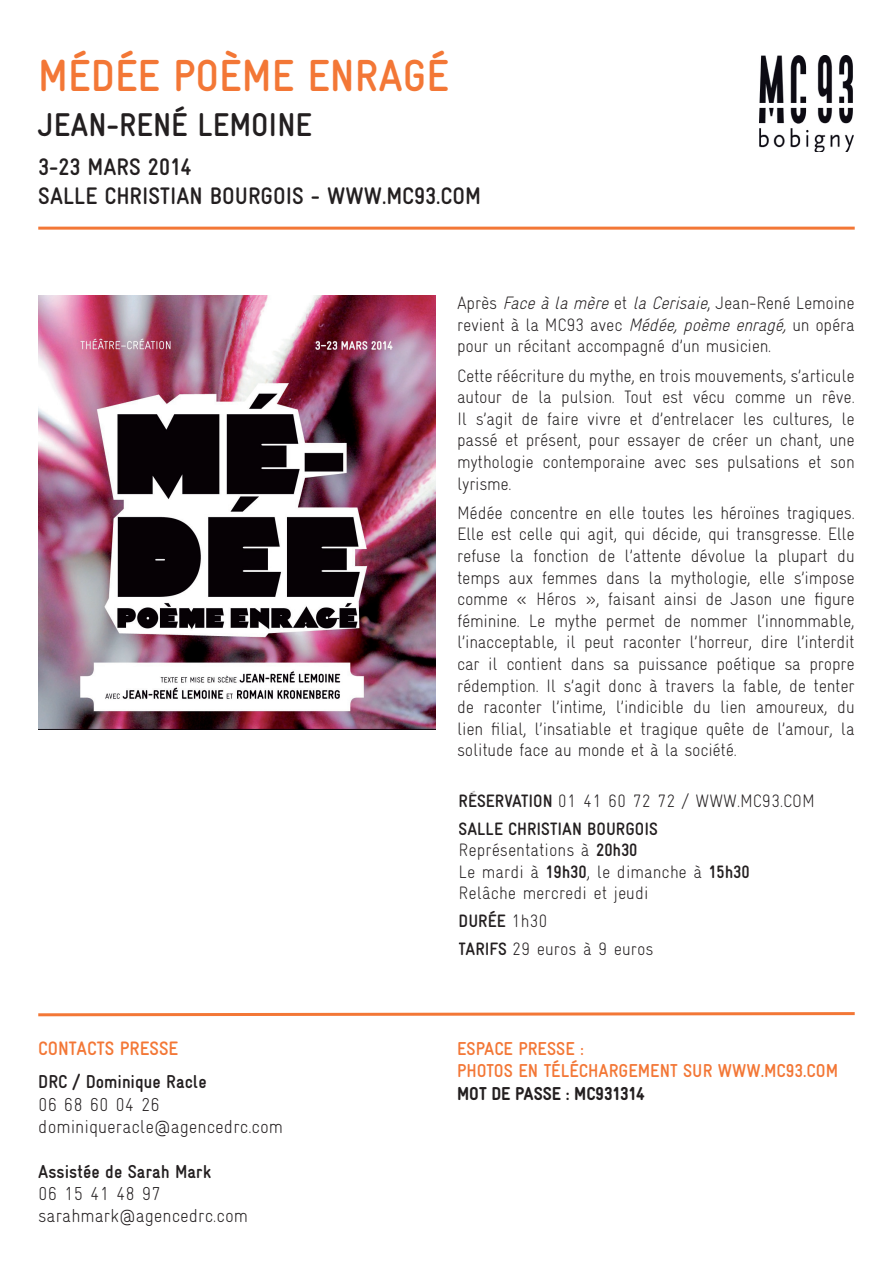
<style>
.page{position:relative;width:893px;height:1263px;background:#fff}
.page>*{position:absolute;margin:0;border:0;box-sizing:border-box;transform-origin:0 0}
.t1{font:700 condensed 45px "Gravur";color:#f37736}
.t2{font:700 condensed 33px "Gravur";color:#231f20}
.t3{font:700 condensed 24px/28.8px "Gravur";color:#231f20}
.t4{font:700 condensed 19.5px "Gravur";color:#f37736}
.t5{font:300 condensed 18.75px/22.5px "Gravur";color:#231f20}
.t6{font:700 condensed 18.75px/22.5px "Gravur";color:#f37736}
.t7{font:700 condensed 18.75px "Gravur";color:#231f20}
.t8{font:900 condensed 18.75px "Gravur";color:#231f20}
.t9{font:300 condensed 18px/21.6px "Gravur";letter-spacing:-.015em;color:#231f20;text-align:justify}
.t10{font:700 condensed 18px/27.6px "Gravur";color:#231f20}
.s1{font-style:italic}
.s2{font-weight:300}
.s3{font-weight:700}
</style>
<div class="page">
<img style="left:760px;top:55px;width:93px;height:97px">
<hr style="left:38px;top:227px;width:817px;height:3px;background:#f37736">
<svg style="left:38px;top:1012px;width:817px;height:5px"></svg>
<img style="left:38px;top:295px;width:398px;height:434px">
<h1 class="t1" style="left:38px;top:50px;width:412px">MÉDÉE POÈME ENRAGÉ</h1>
<h2 class="t2" style="left:38px;top:106px;width:275px">JEAN-RENÉ LEMOINE</h2>
<h3 class="t3" style="left:38px;top:152px;width:155px">3-23 MARS 2014<br>Salle</h3>
<h3 class="t3" style="left:104px;top:181px;width:350px">CHRISTIAN BOURGOIS - www.MC93.com</h3>
<p class="t9" style="left:457px;top:292px;width:399px">Après <span class="s1">Faceàlamère</span>et <span class="s1">laCerisaie</span>, Jean-René Lemoine revient à la MC93 avec <span class="s1">Médée, poème enragé,</span> un opéra pour un récitant accompagné d’un musicien.</p>
<p class="t9" style="left:457px;top:365px;width:399px">Cette réécriture du mythe, en trois mouvements, s’articule autour de la pulsion. Tout est vécu comme un rêve.<br>Il s’agit de faire vivre et d’entrelacer les cultures, le passé et présent, pour essayer de créer un chant, une mythologie contemporaine avec ses pulsations et son lyrisme.</p>
<p class="t9" style="left:457px;top:502px;width:399px">Médée concentre en elle toutes les héroïnes tragiques.<br>Elle est celle qui agit, qui décide, qui transgresse. Elle refuse la fonction de l’attente dévolue la plupart du temps aux femmes dans la mythologie, elle s’impose comme « Héros », faisant ainsi de Jason une figure féminine. Le mythe permet de nommer l’innommable, l’inacceptable, il peut raconter l’horreur, dire l’interdit car il contient dans sa puissance poétique sa propre rédemption. Il s’agit donc à travers la fable, de tenter de raconter l’intime, l’indicible du lien amoureux, du lien filial, l’insatiable et tragique quête de l’amour, la solitude face au monde et à la société.</p>
<p class="t10" style="left:459px;top:787px;width:354px">RÉSERVATION <span class="s2">01 41 60 72 72 / www.MC93.com<br></span>SALLE CHRISTIAN BOURGOIS</p>
<p class="t9" style="left:459px;top:839px;width:293px;text-align:left">Représentations à <span class="s3">20h30<br></span>Le mardi à <span class="s3">19h30</span>, le dimanche à <span class="s3">15h30<br></span>Relâche mercredi et jeudi</p>
<p class="t9" style="left:459px;top:907px;width:196px;line-height:27.6px"><span class="s3">DURÉE</span> 1h30<br><span class="s3">TARIFS</span> 29 euros à 9 euros</p>
<p class="t4" style="left:38px;top:1037px;width:142px">CONTACTS PRESSE</p>
<p class="t6" style="left:457px;top:1037px;width:276px">ESPACE PRESSE :<br>PHOTOS EN TÉLÉCHARGEMENT SUR WWW</p>
<p class="t6" style="left:761px;top:1060px;width:79px">.MC93.COM</p>
<p class="t7" style="left:38px;top:1072px;width:170px">DRC / Dominique Racle</p>
<p class="t5" style="left:38px;top:1093px;width:246px">06 68 60 04 26 dominiqueracle@agencedrc.com</p>
<p class="t7" style="left:38px;top:1161px;width:175px">Assistée de Sarah Mark</p>
<p class="t5" style="left:38px;top:1183px;width:211px;line-height:21.6px">06 15 41 48 97 sarahmark@agencedrc.com</p>
<p class="t8" style="left:457px;top:1083px;width:189px">MOT DE PASSE : MC931314</p>
</div>
